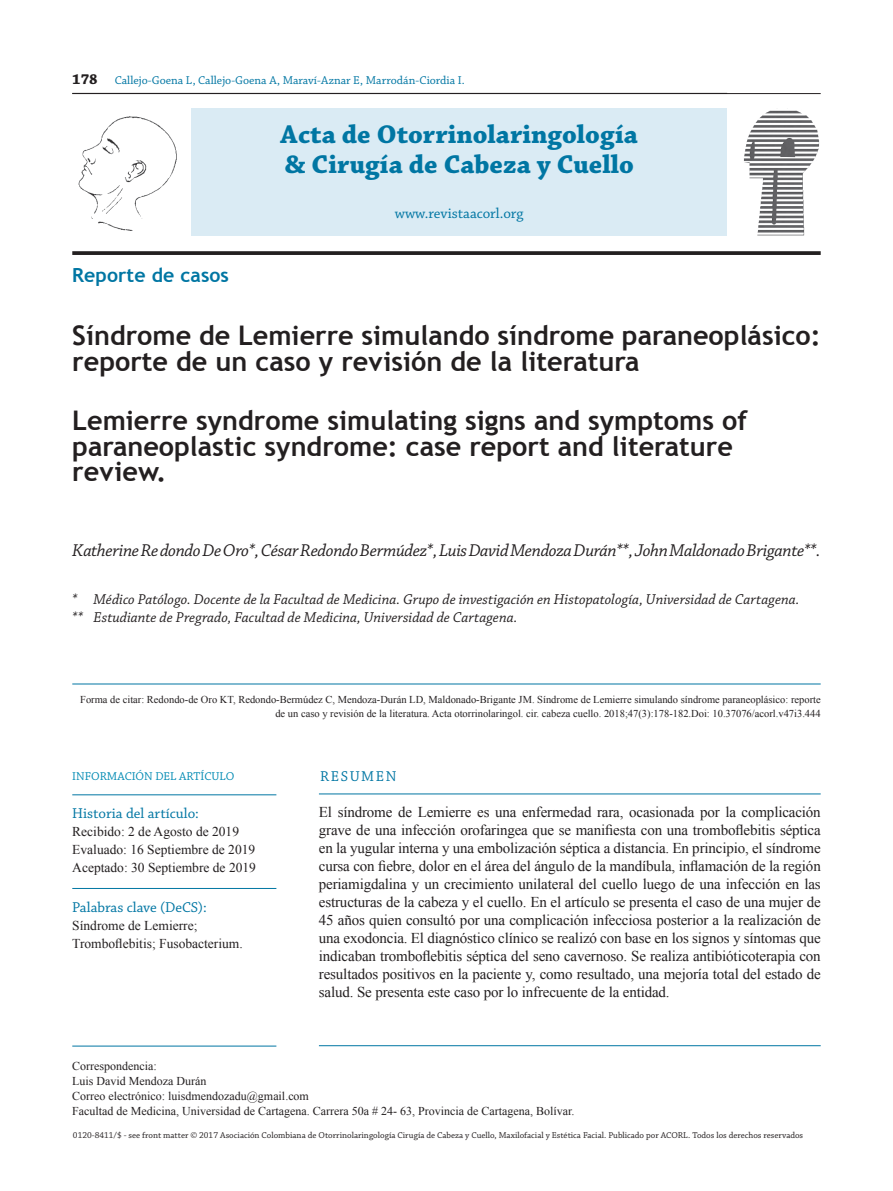
<style>
.page{position:relative;width:893px;height:1191px;background:#fff}
.page>*{position:absolute;margin:0;border:0;box-sizing:border-box;transform-origin:0 0}
.t1{font:700 27px/25.5px "Trebuchet MS";color:#231f20}
.t2{font:700 27px/30px "Chaparral Pro";color:#0076a3}
.t3{font:700 19.5px "Trebuchet MS";letter-spacing:.005em;color:#0076a3}
.t4{font:italic 18px "Chaparral Pro";letter-spacing:-.02em;color:#231f20}
.t5{font:15px/18px "Times New Roman";letter-spacing:-.01em;color:#231f20;text-align:justify}
.t6{font:italic 15px/18px "Chaparral Pro";color:#231f20}
.t7{font:15px "Chaparral Pro";color:#0076a3}
.t8{font:15px "Chaparral Pro";letter-spacing:.105em;color:#0076a3}
.t9{font:13.5px/18px "Times New Roman";color:#231f20}
.t10{font:12px/15px "Times New Roman";color:#231f20}
.t11{font:12px "Chaparral Pro";color:#0076a3}
.t12{font:12px "Chaparral Pro";color:#008ab3}
.t13{font:10.5px/13.5px "Times New Roman";color:#231f20;text-align:right}
.t14{font:9px "Chaparral Pro";color:#231f20}
.s1{font-weight:700;font-size:15px;color:#231f20}
</style>
<div class="page">
<hr style="left:72px;top:93px;width:749px;height:1px;background:#231f20">
<hr style="left:319px;top:793px;width:502px;height:1px;background:#0076a3">
<div style="left:191px;top:108px;width:536px;height:128px;background:#daebf4"></div>
<img style="left:743px;top:110px;width:77px;height:125px">
<svg style="left:72px;top:251px;width:749px;height:4px;background:#302c2d"></svg>
<hr style="left:72px;top:794px;width:204px;height:1px;background:#0076a3">
<hr style="left:72px;top:888px;width:204px;height:1px;background:#0076a3">
<hr style="left:319px;top:1045px;width:502px;height:1px;background:#0076a3">
<hr style="left:72px;top:683px;width:749px;height:1px;background:#0076a3">
<hr style="left:72px;top:1045px;width:204px;height:1px;background:#0076a3">
<img style="left:78px;top:116px;width:99px;height:115px">
<p class="t11" style="left:72px;top:74px;width:394px"><span class="s1">178</span> Callejo-Goena L, Callejo-Goena A, Maraví-Aznar E, Marrodán-Ciordia I.</p>
<h1 class="t2" style="left:281px;top:121px;width:359px">Acta de Otorrinolaringología &amp; Cirugía de Cabeza y Cuello</h1>
<p class="t7" style="left:395px;top:205px;width:130px">www.revistaacorl.org</p>
<p class="t13" style="left:531px;top:123px;width:4px">.</p>
<h2 class="t3" style="left:72px;top:263px;width:158px">Reporte de casos</h2>
<h1 class="t1" style="left:72px;top:323px;width:750px">Síndrome de Lemierre simulando síndrome paraneoplásico: reporte de un caso y revisión de la literatura</h1>
<h1 class="t1" style="left:72px;top:408px;width:677px">Lemierre syndrome simulating signs and symptoms of paraneoplastic syndrome: case report and literature review.</h1>
<p class="t4" style="left:72px;top:540px;width:750px">Katherine Re dondo De Oro*, César Redondo Bermúdez*, Luis David Mendoza Durán**, John Maldonado Brigante**.</p>
<p class="t6" style="left:72px;top:591px;width:729px">* Médico Patólogo. Docente de la Facultad de Medicina. Grupo de investigación en Histopatología, Universidad de Cartagena. ** Estudiante de Pregrado, Facultad de Medicina, Universidad de Cartagena.</p>
<p class="t13" style="left:80px;top:692px;width:742px">Forma de citar: Redondo-de Oro KT, Redondo-Bermúdez C, Mendoza-Durán LD, Maldonado-Brigante JM. Síndrome de Lemierre simulando síndrome paraneoplásico: reporte de un caso y revisión de la literatura. Acta otorrinolaringol. cir. cabeza cuello. 2018;47(3):178-182.Doi: 10.37076/acorl.v47i3.444</p>
<p class="t12" style="left:72px;top:770px;width:164px">INFORMACIÓN DEL ARTÍCULO</p>
<p class="t7" style="left:72px;top:805px;width:128px">Historia del artículo:</p>
<p class="t9" style="left:72px;top:822px;width:185px">Recibido: 2 de Agosto de 2019<br>Evaluado: 16 Septiembre de 2019<br>Aceptado: 30 Septiembre de 2019</p>
<p class="t7" style="left:72px;top:899px;width:136px">Palabras clave (DeCS):</p>
<p class="t9" style="left:72px;top:916px;width:172px">Síndrome de Lemierre;<br>Tromboflebitis; Fusobacterium.</p>
<p class="t8" style="left:320px;top:768px;width:78px">RESUMEN</p>
<p class="t5" style="left:319px;top:802px;width:503px">El síndrome de Lemierre es una enfermedad rara, ocasionada por la complicación grave de una infección orofaringea que se manifiesta con una tromboflebitis séptica en la yugular interna y una embolización séptica a distancia. En principio, el síndrome cursa con fiebre, dolor en el área del ángulo de la mandíbula, inflamación de la región periamigdalina y un crecimiento unilateral del cuello luego de una infección en las estructuras de la cabeza y el cuello. En el artículo se presenta el caso de una mujer de 45 años quien consultó por una complicación infecciosa posterior a la realización de una exodoncia. El diagnóstico clínico se realizó con base en los signos y síntomas que indicaban tromboflebitis séptica del seno cavernoso. Se realiza antibióticoterapia con resultados positivos en la paciente y, como resultado, una mejoría total del estado de salud. Se presenta este caso por lo infrecuente de la entidad.</p>
<p class="t10" style="left:72px;top:1058px;width:504px">Correspondencia:<br>Luis David Mendoza Durán<br>Correo electrónico: luisdmendozadu@gmail.com<br>Facultad de Medicina, Universidad de Cartagena. Carrera 50a # 24- 63, Provincia de Cartagena, Bolívar.</p>
<p class="t14" style="left:73px;top:1130px;width:732px">0120-8411/$ - see front matter © 2017 Asociación Colombiana de Otorrinolaringología Cirugía de Cabeza y Cuello, Maxilofacial y Estética Facial. Publicado por ACORL. Todos los derechos reservados</p>
</div>
